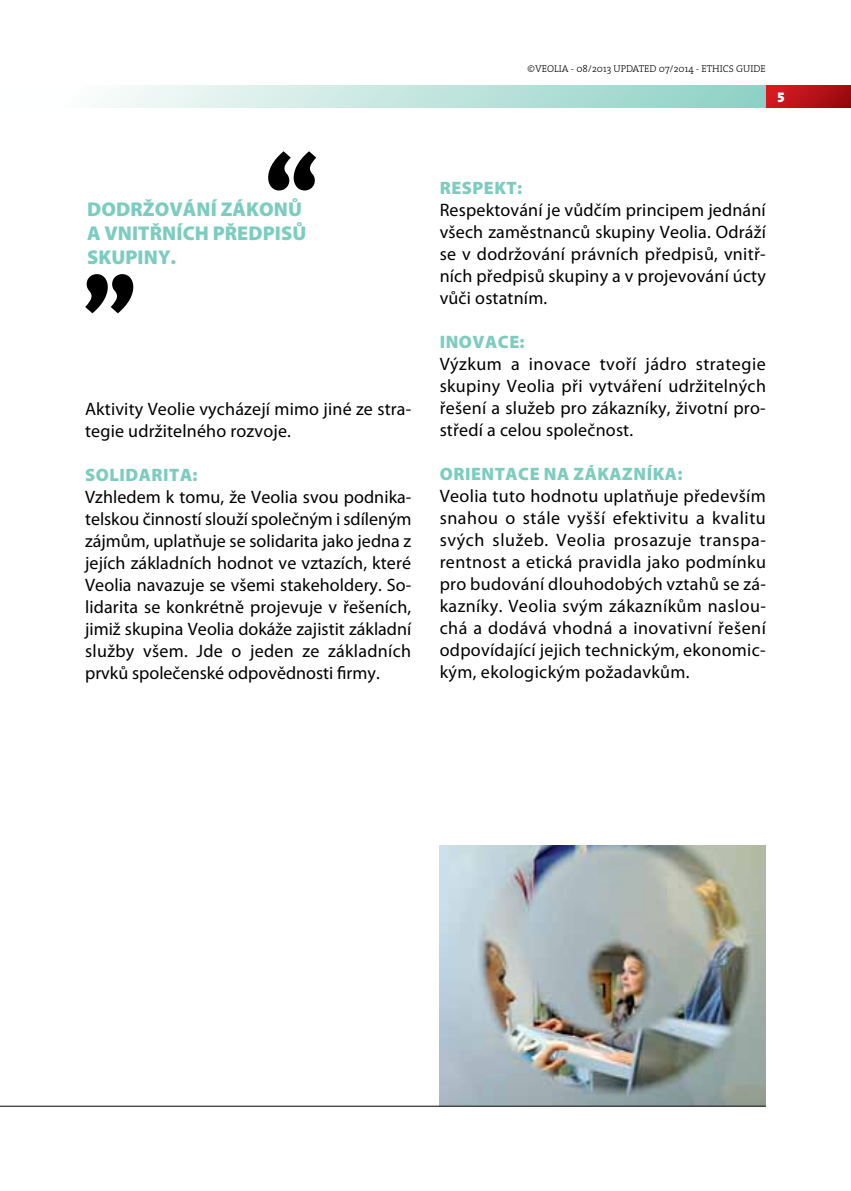
<style>
.page{position:relative;width:851px;height:1191px;background:#fff}
.page>*{position:absolute;margin:0;border:0;box-sizing:border-box;transform-origin:0 0}
.t1{font:900 98px "The Serif";color:#000}
.t2{font:900 20px/24px "Myriad Pro";letter-spacing:.005em;color:#7cccbf}
.t3{font:18px/22px "Myriad Pro";letter-spacing:.01em;color:#000;text-align:justify}
.t4{font:900 18px "Myriad Pro";letter-spacing:.03em;color:#7cccbf}
.t5{font:14px "The Serif Black Expert";color:#fff}
.t6{font:300 10px "The Serif";color:#000}
</style>
<div class="page">
<img style="left:439px;top:845px;width:326px;height:260px">
<hr style="left:0;top:1105px;width:765px;height:1px;background:#000">
<div style="left:765px;top:85px;width:85px;height:23px;background:linear-gradient(to right,#da1b22,#990a0e)"></div>
<div style="left:0;top:85px;width:765px;height:23px;background:linear-gradient(to right,#fff,#8dd0c5)"></div>
<h1 class="t1" style="left:264px;top:110px;width:56px">“</h1>
<p class="t2" style="left:87px;top:197px;width:221px">DODRŽOVÁNÍ ZÁKONŮ<br>A VNITŘNÍCH PŘEDPISŮ<br>SKUPINY.</p>
<h1 class="t1" style="left:82px;top:232px;width:56px">”</h1>
<p class="t3" style="left:85px;top:398px;width:327px">Aktivity Veolie vycházejí mimo jiné ze stra&shy;tegie udržitelného rozvoje.</p>
<p class="t4" style="left:85px;top:463px;width:23px">SOLIDARITA</p>
<p class="t4" style="left:192px;top:463px;width:7px">:</p>
<p class="t3" style="left:85px;top:486px;width:328px">Vzhledem k tomu, že Veolia svou podnika&shy;telskou činností slouží společným i sdíleným zájmům, uplatňuje se solidarita jako jedna z jejích základních hodnot ve vztazích, které Veolia navazuje se všemi stakeholdery. So&shy;lidarita se konkrétně projevuje v řešeních, jimiž skupina Veolia dokáže zajistit základní služby všem. Jde o jeden ze základních prvků společenské odpovědnosti firmy.</p>
<p class="t6" style="left:527px;top:60px;width:21px">©VEOLI</p>
<p class="t6" style="left:561px;top:60px;width:84px">A - 08/2013 UPDATED</p>
<p class="t6" style="left:658px;top:60px;width:91px">07/2014 - ETHICS GUIDE</p>
<p class="t5" style="left:777px;top:85px;width:9px">5</p>
<p class="t4" style="left:439px;top:175px;width:24px">RESPEKT</p>
<p class="t4" style="left:517px;top:175px;width:7px">:</p>
<p class="t3" style="left:439px;top:198px;width:327px">Respektování je vůdčím principem jednání všech zaměstnanců skupiny Veolia. Odráží se v dodržování právních předpisů, vnitř&shy;ních předpisů skupiny a v projevování úcty vůči ostatním.</p>
<p class="t4" style="left:439px;top:329px;width:19px">INOVACE</p>
<p class="t4" style="left:519px;top:329px;width:7px">:</p>
<p class="t3" style="left:439px;top:352px;width:328px">Výzkum a inovace tvoří jádro strategie skupiny Veolia při vytváření udržitelných řešení a služeb pro zákazníky, životní pro&shy;středí a celou společnost.</p>
<p class="t4" style="left:439px;top:461px;width:244px">ORIENTACE NA ZÁKAZNÍKA:</p>
<p class="t3" style="left:439px;top:484px;width:328px">Veolia tuto hodnotu uplatňuje především snahou o stále vyšší efektivitu a kvalitu svých služeb. Veolia prosazuje transpa&shy;rentnost a etická pravidla jako podmínku pro budování dlouhodobých vztahů se zá&shy;kazníky. Veolia svým zákazníkům naslou&shy;chá a dodává vhodná a inovativní řešení odpovídající jejich technickým, ekonomic&shy;kým, ekologickým požadavkům.</p>
</div>
